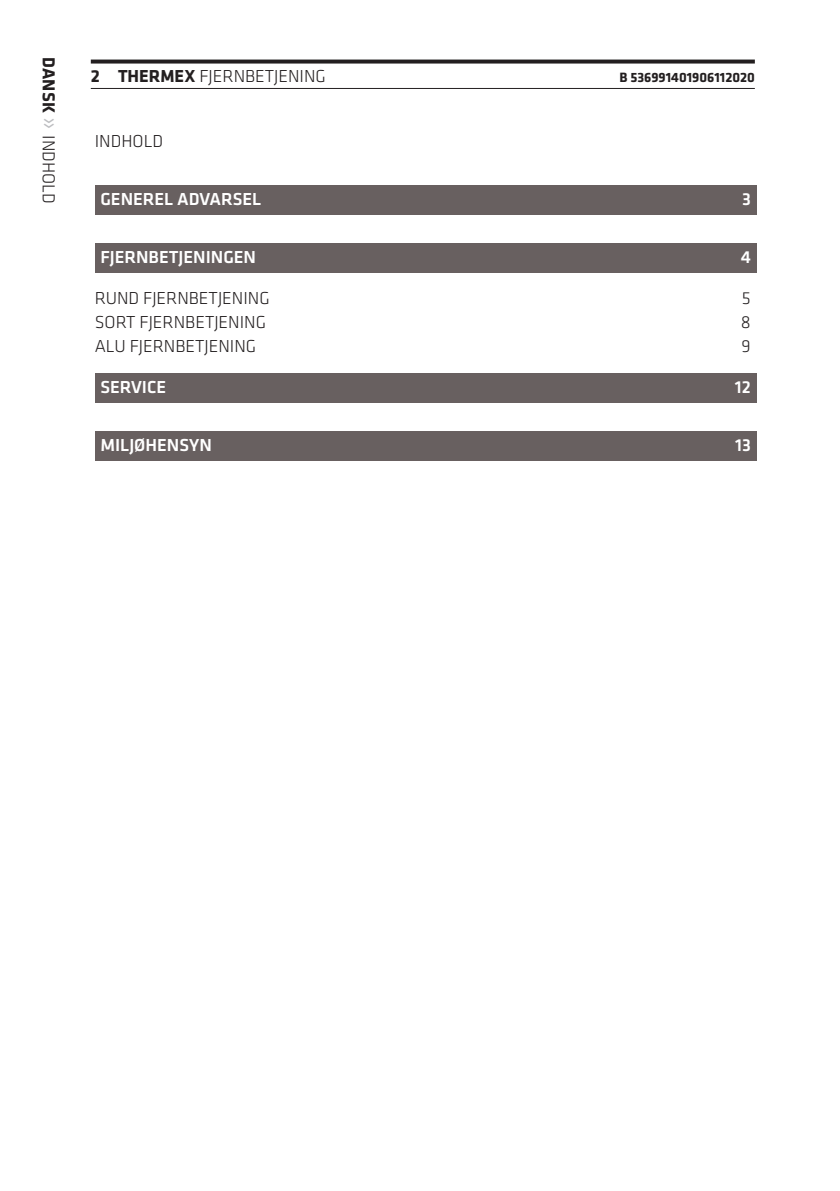
<style>
.page{position:relative;width:840px;height:1191px;background:#fff}
.page>*{position:absolute;margin:0;border:0;box-sizing:border-box;transform-origin:0 0}
.t1{font:300 18px "Klavika";color:#231f20}
.t2{font:500 18px "Klavika";color:#fff}
.t3{font:700 14px "Klavika";color:#231f20}
.s1{font-weight:700}
.s2{font-size:26.2px;color:#bcbdc0}
</style>
<div class="page">
<svg style="left:91px;top:60px;width:663px;height:4px;background:#3b3838"></svg>
<hr style="left:91px;top:88px;width:663px;height:1px;background:#231f20">
<div style="left:95px;top:186px;width:661px;height:29px;background:#686060"></div>
<div style="left:95px;top:244px;width:661px;height:29px;background:#686060"></div>
<div style="left:95px;top:374px;width:661px;height:29px;background:#686060"></div>
<div style="left:95px;top:432px;width:661px;height:29px;background:#686060"></div>
<p class="t1" style="left:60px;top:57px;width:148px;rotate:90deg"><span class="s1">DANSK</span> <span class="s2">»</span> INDHOLD</p>
<p class="t1" style="left:91px;top:65px;width:236px"><span class="s1">2 THERMEX</span> FJERNBETJENING</p>
<p class="t3" style="left:619px;top:67px;width:137px">B 536991401906112020</p>
<p class="t1" style="left:95px;top:130px;width:70px">INDHOLD</p>
<p class="t2" style="left:100px;top:187px;width:162px">GENEREL ADVARSEL</p>
<p class="t2" style="left:741px;top:187px;width:10px">3</p>
<p class="t2" style="left:100px;top:245px;width:157px">FJERNBETJENINGEN</p>
<p class="t2" style="left:740px;top:245px;width:12px">4</p>
<p class="t1" style="left:95px;top:287px;width:176px">RUND FJERNBETJENING</p>
<p class="t1" style="left:741px;top:287px;width:10px">5</p>
<p class="t1" style="left:95px;top:311px;width:173px">SORT FJERNBETJENING</p>
<p class="t1" style="left:740px;top:311px;width:11px">8</p>
<p class="t1" style="left:95px;top:335px;width:163px">ALU FJERNBETJENING</p>
<p class="t1" style="left:741px;top:335px;width:11px">9</p>
<p class="t2" style="left:100px;top:375px;width:67px">SERVICE</p>
<p class="t2" style="left:734px;top:375px;width:17px">12</p>
<p class="t2" style="left:100px;top:433px;width:113px">MILJØHENSYN</p>
<p class="t2" style="left:734px;top:433px;width:17px">13</p>
</div>
